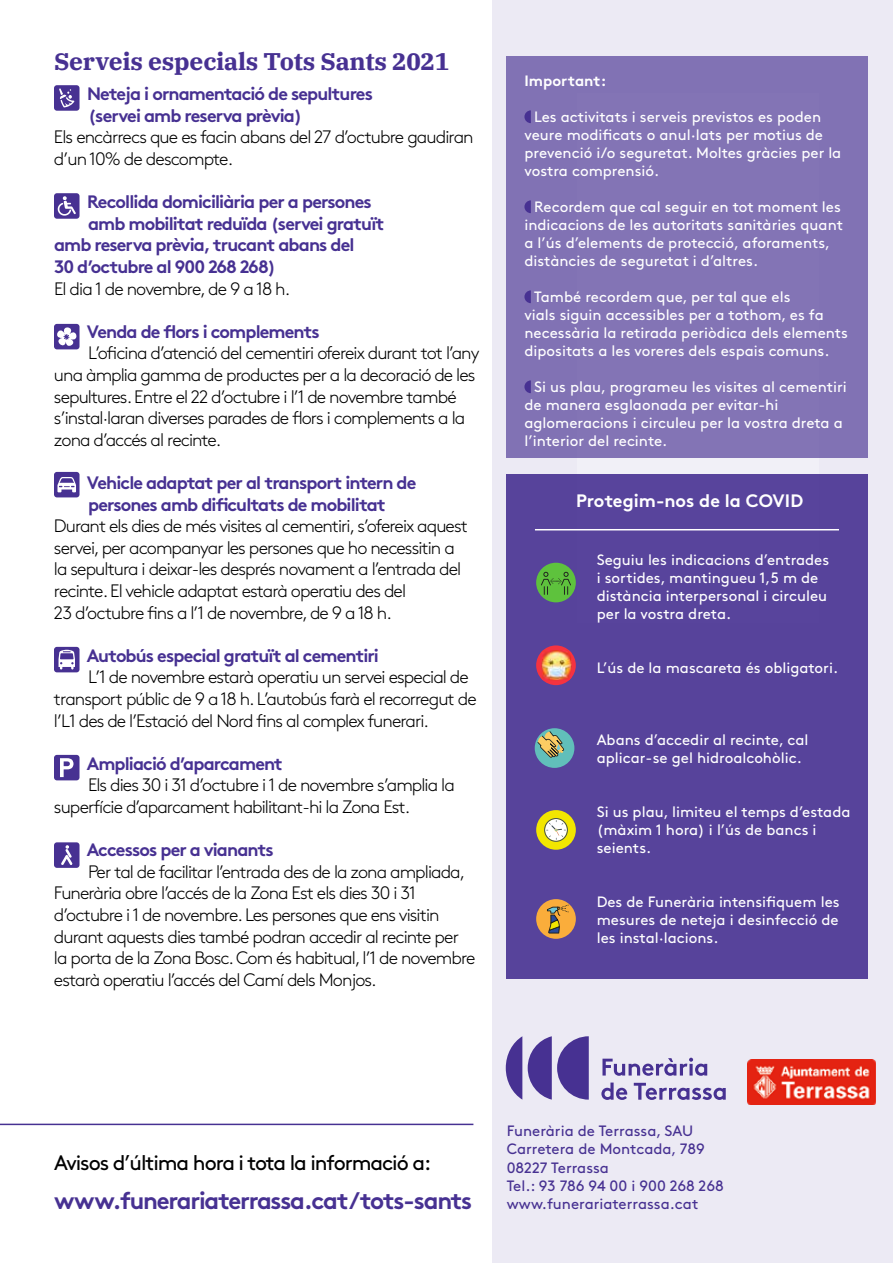
<style>
.page{position:relative;width:893px;height:1263px;background:#fff}
.page>*{position:absolute;margin:0;border:0;box-sizing:border-box;transform-origin:0 0}
.t1{font:700 24px "Brown";letter-spacing:-.05em;color:#473192}
.t2{font:700 24px "IBM Plex Serif";letter-spacing:-.01em;color:#473192}
.t3{font:21px "Brown";letter-spacing:-.05em;color:#000}
.t4{font:300 18px/21.6px "Brown";letter-spacing:-.05em;color:#000}
.t5{font:700 18px/21.6px "Brown";letter-spacing:-.05em;color:#473192}
.t6{font:700 18px "Brown";color:#fff}
.t7{font:15px/18px "Brown";color:#fff}
.t8{font:15px/18px "Brown";color:#473192}
.t9{font:700 15px "Brown";color:#fff}
</style>
<div class="page">
<div style="left:492px;top:0;width:401px;height:1263px;background:#eceaf4"></div>
<div style="left:54px;top:85px;width:26px;height:26px;background:#473192;border-radius:3px"></div>
<svg style="left:59px;top:88px;width:15px;height:20px"></svg>
<div style="left:54px;top:193px;width:26px;height:26px;background:#473192;border-radius:3px"></div>
<svg style="left:58px;top:196px;width:18px;height:20px"></svg>
<svg style="left:54px;top:324px;width:26px;height:26px"></svg>
<div style="left:54px;top:472px;width:26px;height:25px;background:#473192;border-radius:3px"></div>
<svg style="left:57px;top:477px;width:19px;height:15px"></svg>
<div style="left:54px;top:647px;width:26px;height:25px;background:#473192;border-radius:3px"></div>
<svg style="left:59px;top:650px;width:16px;height:19px"></svg>
<div style="left:54px;top:755px;width:26px;height:25px;background:#473192;border-radius:3px"></div>
<svg style="left:60px;top:758px;width:14px;height:19px"></svg>
<div style="left:54px;top:842px;width:26px;height:26px;background:#473192;border-radius:3px"></div>
<svg style="left:61px;top:845px;width:12px;height:20px"></svg>
<svg style="left:528px;top:1036px;width:61px;height:64px"></svg>
<svg style="left:506px;top:1036px;width:16px;height:64px"></svg>
<svg style="left:601px;top:1082px;width:125px;height:18px"></svg>
<svg style="left:602px;top:1058px;width:105px;height:18px"></svg>
<img style="left:748px;top:1059px;width:128px;height:45px">
<hr style="left:0;top:1124px;width:473px;height:1px;background:#473192">
<div style="left:577px;top:93px;width:242px;height:530px;background:#f1f0f7"></div>
<div style="left:506px;top:56px;width:361px;height:402px;background:#8374b5"></div>
<div style="left:506px;top:474px;width:361px;height:504px;background:#57439b"></div>
<svg style="left:524px;top:110px;width:7px;height:13px"></svg>
<svg style="left:524px;top:200px;width:7px;height:13px"></svg>
<svg style="left:524px;top:290px;width:7px;height:13px"></svg>
<svg style="left:524px;top:380px;width:7px;height:13px"></svg>
<div style="left:535px;top:728px;width:39px;height:40px;background:#61bfba;border-radius:50%"></div>
<svg style="left:537px;top:731px;width:27px;height:27px"></svg>
<svg style="left:536px;top:645px;width:40px;height:40px"></svg>
<img style="left:542px;top:650px;width:29px;height:30px">
<div style="left:536px;top:810px;width:40px;height:40px;background:#f2e600;border-radius:50%"></div>
<svg style="left:544px;top:818px;width:24px;height:24px"></svg>
<div style="left:536px;top:899px;width:40px;height:40px;background:#faad3b;border-radius:50%"></div>
<svg style="left:547px;top:904px;width:22px;height:29px"></svg>
<div style="left:536px;top:563px;width:40px;height:39px;background:#5ec23d;border-radius:50%"></div>
<svg style="left:541px;top:572px;width:30px;height:23px"></svg>
<hr style="left:535px;top:529px;width:304px;height:1px;background:#fff">
<h1 class="t2" style="left:54px;top:42px;width:397px">Serveis especials Tots Sants 2021</h1>
<p class="t5" style="left:87px;top:81px;width:287px">Neteja i ornamentació de sepultures (servei amb reserva prèvia)</p>
<p class="t4" style="left:54px;top:125px;width:421px">Els encàrrecs que es facin abans del 27 d’octubre gaudiran d’un 10% de descompte.</p>
<p class="t5" style="left:87px;top:189px;width:286px">Recollida domiciliària per a persones</p>
<p class="t5" style="left:88px;top:211px;width:298px">amb mobilitat reduïda (servei gratuït</p>
<p class="t5" style="left:54px;top:232px;width:302px">amb reserva prèvia, trucant abans del</p>
<p class="t5" style="left:54px;top:254px;width:224px">30 d’octubre al 900 268 268)</p>
<p class="t4" style="left:54px;top:276px;width:238px">El dia 1 de novembre, de 9 a 18 h.</p>
<p class="t5" style="left:87px;top:319px;width:234px">Venda de flors i complements</p>
<p class="t4" style="left:54px;top:341px;width:427px;text-indent:34px">L’oficina d’atenció del cementiri ofereix durant tot l’any una àmplia gamma de productes per a la decoració de les sepultures. Entre el 22 d’octubre i l’1 de novembre també s’instal·laran diverses parades de flors i complements a la zona d’accés al recinte.</p>
<p class="t5" style="left:87px;top:470px;width:331px">Vehicle adaptat per al transport intern de persones amb dificultats de mobilitat</p>
<p class="t4" style="left:54px;top:514px;width:415px">Durant els dies de més visites al cementiri, s’ofereix aquest servei, per acompanyar les persones que ho necessitin a la sepultura i deixar-les després novament a l’entrada del recinte. El vehicle adaptat estarà operatiu des del<br>23 d’octubre fins a l’1 de novembre, de 9 a 18 h.</p>
<p class="t5" style="left:87px;top:643px;width:294px">Autobús especial gratuït al cementiri</p>
<p class="t4" style="left:54px;top:665px;width:424px;text-indent:34px">L’1 de novembre estarà operatiu un servei especial de transport públic de 9 a 18 h. L’autobús farà el recorregut de l’L1 des de l’Estació del Nord fins al complex funerari.</p>
<p class="t5" style="left:87px;top:751px;width:198px">Ampliació d’aparcament</p>
<p class="t4" style="left:54px;top:773px;width:402px;text-indent:34px">Els dies 30 i 31 d’octubre i 1 de novembre s’amplia la superfície d’aparcament habilitant-hi la Zona Est.</p>
<p class="t5" style="left:87px;top:837px;width:188px">Accessos per a vianants</p>
<p class="t4" style="left:54px;top:859px;width:423px;text-indent:34px">Per tal de facilitar l’entrada des de la zona ampliada, Funerària obre l’accés de la Zona Est els dies 30 i 31 d’octubre i 1 de novembre. Les persones que ens visitin durant aquests dies també podran accedir al recinte per la porta de la Zona Bosc. Com és habitual, l’1 de novembre estarà operatiu l’accés del Camí dels Monjos.</p>
<p class="t9" style="left:524px;top:68px;width:83px">Important:</p>
<p class="t7" style="left:524px;top:106px;width:318px;text-indent:10px">Les activitats i serveis previstos es poden veure modificats o anul·lats per motius de prevenció i/o seguretat. Moltes gràcies per la vostra comprensió.</p>
<p class="t7" style="left:524px;top:196px;width:320px;text-indent:10px">Recordem que cal seguir en tot moment les indicacions de les autoritats sanitàries quant a l’ús d’elements de protecció, aforaments, distàncies de seguretat i d’altres.</p>
<p class="t7" style="left:524px;top:286px;width:325px;text-indent:10px">També recordem que, per tal que els<br>vials siguin accessibles per a tothom, es fa necessària la retirada periòdica dels elements dipositats a les voreres dels espais comuns.</p>
<p class="t7" style="left:524px;top:376px;width:324px;text-indent:10px">Si us plau, programeu les visites al cementiri de manera esglaonada per evitar-hi aglomeracions i circuleu per la vostra dreta a l’interior del recinte.</p>
<p class="t6" style="left:576px;top:486px;width:229px">Protegim-nos de la COVID</p>
<p class="t7" style="left:597px;top:549px;width:234px">Seguiu les indicacions d’entrades i sortides, mantingueu 1,5 m de distància interpersonal i circuleu per la vostra dreta.</p>
<p class="t7" style="left:597px;top:657px;width:243px">L’ús de la mascareta és obligatori.</p>
<p class="t7" style="left:597px;top:729px;width:213px">Abans d’accedir al recinte, cal aplicar-se gel hidroalcohòlic.</p>
<p class="t7" style="left:597px;top:801px;width:255px">Si us plau, limiteu el temps d’estada (màxim 1 hora) i l’ús de bancs i seients.</p>
<p class="t7" style="left:597px;top:891px;width:244px;text-align:justify">Des de Funerària intensifiquem les mesures de neteja i desinfecció de les instal·lacions.</p>
<p class="t3" style="left:54px;top:1146px;width:379px">Avisos d’última hora i tota la informació a:</p>
<h1 class="t1" style="left:54px;top:1181px;width:420px">www.funerariaterrassa.cat/tots-sants</h1>
<p class="t8" style="left:507px;top:1121px;width:219px">Funerària de Terrassa, SAU<br>Carretera de Montcada, 789<br>08227 Terrassa<br>Tel.: 93 786 94 00 i 900 268 268 www.funerariaterrassa.cat</p>
</div>
